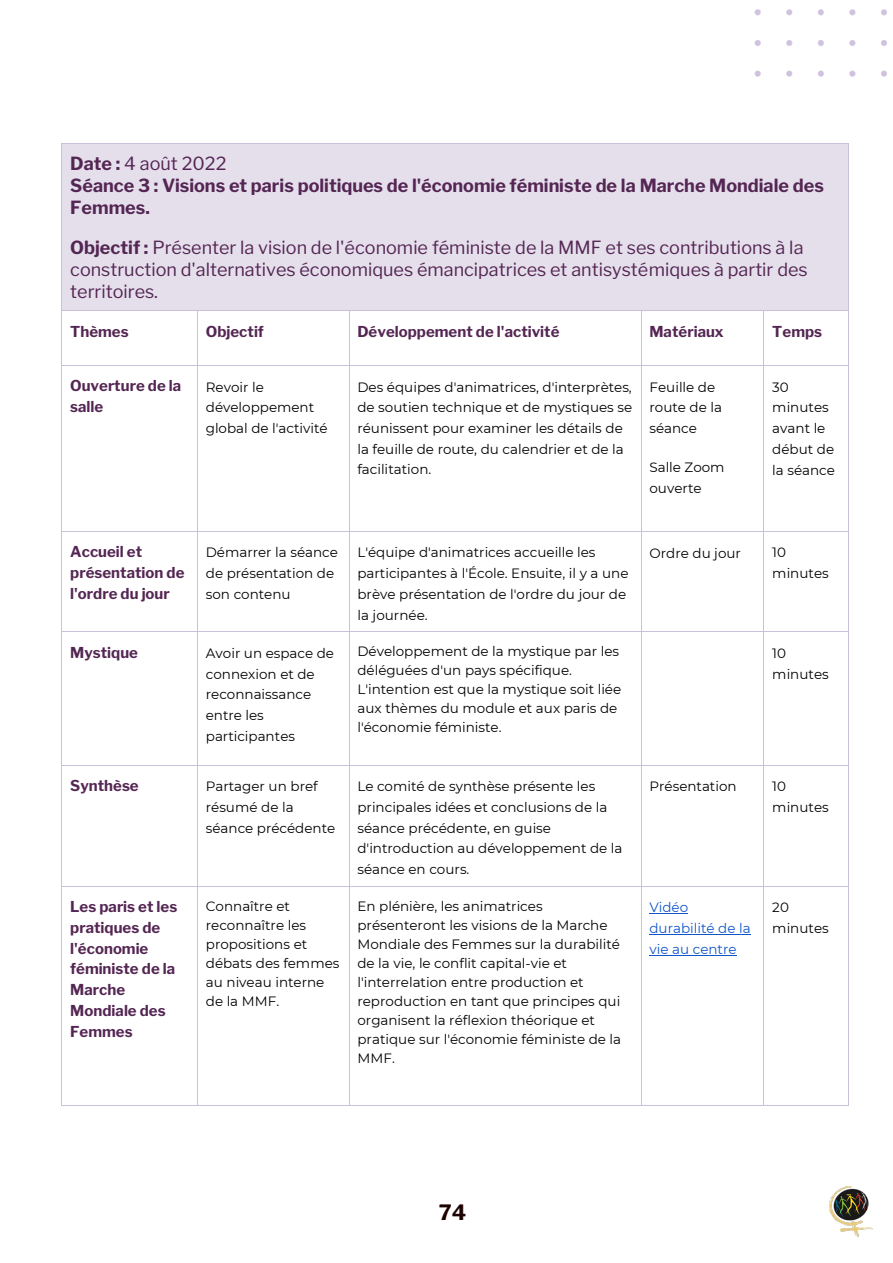
<style>
.page{position:relative;width:893px;height:1263px;background:#fff}
.page>*{position:absolute;margin:0;border:0;box-sizing:border-box;transform-origin:0 0}
.t1{font:700 21px "Libre Franklin";color:#1d0000}
.t2{font:18px/21.9px "Libre Franklin";color:#542653}
.t3{font:700 18px/21.8px "Libre Franklin";color:#542653}
.t4{font:700 15px/20.7px "Libre Franklin";color:#542653}
.t5{font:13.5px/20.7px "Montserrat";color:#000}
.t6{font:13.5px/20.7px "Montserrat";color:#15c}
.s1{font-weight:400}
.s2{font-weight:700}
</style>
<div class="page">
<img style="left:829px;top:1199px;width:43px;height:37px">
<div style="left:70px;top:153px;width:770px;height:22px;background:#e5dfec"></div>
<div style="left:70px;top:175px;width:770px;height:22px;background:#e5dfec"></div>
<div style="left:70px;top:197px;width:770px;height:21px;background:#e5dfec"></div>
<div style="left:70px;top:218px;width:770px;height:40px;background:#e5dfec"></div>
<div style="left:70px;top:258px;width:770px;height:22px;background:#e5dfec"></div>
<div style="left:70px;top:280px;width:770px;height:22px;background:#e5dfec"></div>
<div style="left:62px;top:144px;width:786px;height:9px;background:#e5dfec"></div>
<div style="left:62px;top:302px;width:787px;height:8px;background:#e5dfec"></div>
<hr style="left:62px;top:153px;width:1px;height:157px;background:#cbc0d9">
<hr style="left:848px;top:153px;width:1px;height:157px;background:#cbc0d9">
<hr style="left:62px;top:310px;width:135px;height:1px;background:#cbc0d9">
<hr style="left:198px;top:310px;width:151px;height:1px;background:#cbc0d9">
<hr style="left:350px;top:310px;width:291px;height:1px;background:#cbc0d9">
<hr style="left:641px;top:310px;width:122px;height:1px;background:#cbc0d9">
<hr style="left:764px;top:310px;width:84px;height:1px;background:#cbc0d9">
<hr style="left:62px;top:320px;width:1px;height:45px;background:#cbc0d9">
<hr style="left:197px;top:320px;width:1px;height:45px;background:#cbc0d9">
<hr style="left:349px;top:320px;width:1px;height:45px;background:#cbc0d9">
<hr style="left:641px;top:320px;width:1px;height:45px;background:#cbc0d9">
<hr style="left:763px;top:320px;width:1px;height:45px;background:#cbc0d9">
<hr style="left:848px;top:320px;width:1px;height:45px;background:#cbc0d9">
<hr style="left:62px;top:365px;width:135px;height:1px;background:#cbc0d9">
<hr style="left:198px;top:365px;width:151px;height:1px;background:#cbc0d9">
<hr style="left:350px;top:365px;width:291px;height:1px;background:#cbc0d9">
<hr style="left:641px;top:365px;width:122px;height:1px;background:#cbc0d9">
<hr style="left:764px;top:365px;width:84px;height:1px;background:#cbc0d9">
<hr style="left:62px;top:374px;width:1px;height:157px;background:#cbc0d9">
<hr style="left:197px;top:374px;width:1px;height:157px;background:#cbc0d9">
<hr style="left:349px;top:374px;width:1px;height:157px;background:#cbc0d9">
<hr style="left:641px;top:374px;width:1px;height:157px;background:#cbc0d9">
<hr style="left:763px;top:374px;width:1px;height:157px;background:#cbc0d9">
<hr style="left:848px;top:374px;width:1px;height:157px;background:#cbc0d9">
<hr style="left:62px;top:531px;width:135px;height:1px;background:#cbc0d9">
<hr style="left:198px;top:531px;width:151px;height:1px;background:#cbc0d9">
<hr style="left:350px;top:531px;width:291px;height:1px;background:#cbc0d9">
<hr style="left:641px;top:531px;width:122px;height:1px;background:#cbc0d9">
<hr style="left:764px;top:531px;width:84px;height:1px;background:#cbc0d9">
<hr style="left:62px;top:540px;width:1px;height:91px;background:#cbc0d9">
<hr style="left:197px;top:540px;width:1px;height:91px;background:#cbc0d9">
<hr style="left:349px;top:540px;width:1px;height:91px;background:#cbc0d9">
<hr style="left:641px;top:540px;width:1px;height:91px;background:#cbc0d9">
<hr style="left:763px;top:540px;width:1px;height:91px;background:#cbc0d9">
<hr style="left:848px;top:540px;width:1px;height:91px;background:#cbc0d9">
<hr style="left:62px;top:631px;width:135px;height:1px;background:#cbc0d9">
<hr style="left:198px;top:631px;width:151px;height:1px;background:#cbc0d9">
<hr style="left:350px;top:631px;width:291px;height:1px;background:#cbc0d9">
<hr style="left:641px;top:631px;width:122px;height:1px;background:#cbc0d9">
<hr style="left:764px;top:631px;width:84px;height:1px;background:#cbc0d9">
<hr style="left:62px;top:640px;width:1px;height:125px;background:#cbc0d9">
<hr style="left:197px;top:640px;width:1px;height:125px;background:#cbc0d9">
<hr style="left:349px;top:640px;width:1px;height:125px;background:#cbc0d9">
<hr style="left:641px;top:640px;width:1px;height:125px;background:#cbc0d9">
<hr style="left:763px;top:640px;width:1px;height:125px;background:#cbc0d9">
<hr style="left:848px;top:640px;width:1px;height:125px;background:#cbc0d9">
<hr style="left:62px;top:765px;width:135px;height:1px;background:#cbc0d9">
<hr style="left:198px;top:765px;width:151px;height:1px;background:#cbc0d9">
<hr style="left:350px;top:765px;width:291px;height:1px;background:#cbc0d9">
<hr style="left:641px;top:765px;width:122px;height:1px;background:#cbc0d9">
<hr style="left:764px;top:765px;width:84px;height:1px;background:#cbc0d9">
<hr style="left:62px;top:774px;width:1px;height:112px;background:#cbc0d9">
<hr style="left:197px;top:774px;width:1px;height:112px;background:#cbc0d9">
<hr style="left:349px;top:774px;width:1px;height:112px;background:#cbc0d9">
<hr style="left:641px;top:774px;width:1px;height:112px;background:#cbc0d9">
<hr style="left:763px;top:774px;width:1px;height:112px;background:#cbc0d9">
<hr style="left:848px;top:774px;width:1px;height:112px;background:#cbc0d9">
<hr style="left:649px;top:913px;width:39px;height:1px;background:#15c">
<hr style="left:649px;top:934px;width:102px;height:1px;background:#15c">
<hr style="left:649px;top:955px;width:88px;height:1px;background:#15c">
<hr style="left:62px;top:886px;width:135px;height:1px;background:#cbc0d9">
<hr style="left:198px;top:886px;width:151px;height:1px;background:#cbc0d9">
<hr style="left:350px;top:886px;width:291px;height:1px;background:#cbc0d9">
<hr style="left:641px;top:886px;width:122px;height:1px;background:#cbc0d9">
<hr style="left:764px;top:886px;width:84px;height:1px;background:#cbc0d9">
<hr style="left:62px;top:895px;width:1px;height:210px;background:#cbc0d9">
<hr style="left:62px;top:1105px;width:135px;height:1px;background:#cbc0d9">
<hr style="left:197px;top:895px;width:1px;height:210px;background:#cbc0d9">
<hr style="left:198px;top:1105px;width:151px;height:1px;background:#cbc0d9">
<hr style="left:349px;top:895px;width:1px;height:210px;background:#cbc0d9">
<hr style="left:350px;top:1105px;width:291px;height:1px;background:#cbc0d9">
<hr style="left:641px;top:895px;width:1px;height:210px;background:#cbc0d9">
<hr style="left:641px;top:1105px;width:122px;height:1px;background:#cbc0d9">
<hr style="left:763px;top:895px;width:1px;height:210px;background:#cbc0d9">
<hr style="left:764px;top:1105px;width:84px;height:1px;background:#cbc0d9">
<hr style="left:848px;top:895px;width:1px;height:210px;background:#cbc0d9">
<h2 class="t3" style="left:70px;top:151px;width:755px">Date : <span class="s1">4 août 2022<br></span>Séance 3 : Visions et paris politiques de l'économie féministe de la Marche Mondiale des<br>Femmes.</h2>
<h2 class="t2" style="left:70px;top:234px;width:739px"><span class="s2">Objectif :</span> Présenter la vision de l'économie féministe de la MMF et ses contributions à la construction d'alternatives économiques émancipatrices et antisystémiques à partir des territoires.</h2>
<p class="t4" style="left:70px;top:319px;width:60px">Thèmes</p>
<p class="t4" style="left:206px;top:319px;width:60px">Objectif</p>
<p class="t4" style="left:357px;top:319px;width:204px">Développement de l'activité</p>
<p class="t4" style="left:649px;top:319px;width:76px">Matériaux</p>
<p class="t4" style="left:772px;top:319px;width:51px">Temps</p>
<p class="t4" style="left:70px;top:374px;width:113px">Ouverture de la salle</p>
<p class="t5" style="left:206px;top:376px;width:123px">Revoir le développement global de l'activité</p>
<p class="t5" style="left:357px;top:376px;width:276px">Des équipes d'animatrices, d'interprètes, de soutien technique et de mystiques se réunissent pour examiner les détails de la feuille de route, du calendrier et de la facilitation.</p>
<p class="t5" style="left:649px;top:376px;width:74px">Feuille de route de la séance</p>
<p class="t5" style="left:649px;top:456px;width:77px">Salle Zoom ouverte</p>
<p class="t5" style="left:772px;top:376px;width:64px">30 minutes avant le début de la séance</p>
<p class="t4" style="left:70px;top:540px;width:116px">Accueil et présentation de l'ordre du jour</p>
<p class="t5" style="left:206px;top:542px;width:134px">Démarrer la séance de présentation de son contenu</p>
<p class="t5" style="left:357px;top:542px;width:272px">L'équipe d'animatrices accueille les participantes à l'École. Ensuite, il y a une brève présentation de l'ordre du jour de la journée.</p>
<p class="t5" style="left:649px;top:542px;width:93px">Ordre du jour</p>
<p class="t5" style="left:772px;top:542px;width:58px">10 minutes</p>
<p class="t4" style="left:70px;top:641px;width:69px">Mystique</p>
<p class="t5" style="left:206px;top:642px;width:130px">Avoir un espace de connexion et de reconnaissance entre les participantes</p>
<p class="t5" style="left:357px;top:641px;width:265px;line-height:18.9px">Développement de la mystique par les déléguées d'un pays spécifique.<br>L'intention est que la mystique soit liée aux thèmes du module et aux paris de l'économie féministe.</p>
<p class="t5" style="left:772px;top:642px;width:58px">10 minutes</p>
<p class="t4" style="left:70px;top:774px;width:70px">Synthèse</p>
<p class="t5" style="left:206px;top:776px;width:131px">Partager un bref résumé de la séance précédente</p>
<p class="t5" style="left:357px;top:776px;width:267px">Le comité de synthèse présente les principales idées et conclusions de la séance précédente, en guise d'introduction au développement de la séance en cours.</p>
<p class="t5" style="left:649px;top:776px;width:89px">Présentation</p>
<p class="t5" style="left:772px;top:775px;width:58px">10 minutes</p>
<p class="t4" style="left:70px;top:895px;width:109px">Les paris et les pratiques de l'économie féministe de la<br>Marche<br>Mondiale des<br>Femmes</p>
<p class="t5" style="left:206px;top:896px;width:135px;line-height:18.9px">Connaître et reconnaître les propositions et débats des femmes au niveau interne de la MMF.</p>
<p class="t5" style="left:357px;top:896px;width:265px;line-height:19px">En plénière, les animatrices présenteront les visions de la Marche Mondiale des Femmes sur la durabilité de la vie, le conflit capital-vie et l'interrelation entre production et reproduction en tant que principes qui organisent la réflexion théorique et pratique sur l'économie féministe de la MMF.</p>
<p class="t6" style="left:649px;top:897px;width:103px">Vidéo durabilité de la vie au centre</p>
<p class="t5" style="left:772px;top:897px;width:58px">20 minutes</p>
<h1 class="t1" style="left:439px;top:1195px;width:29px">74</h1>
</div>
